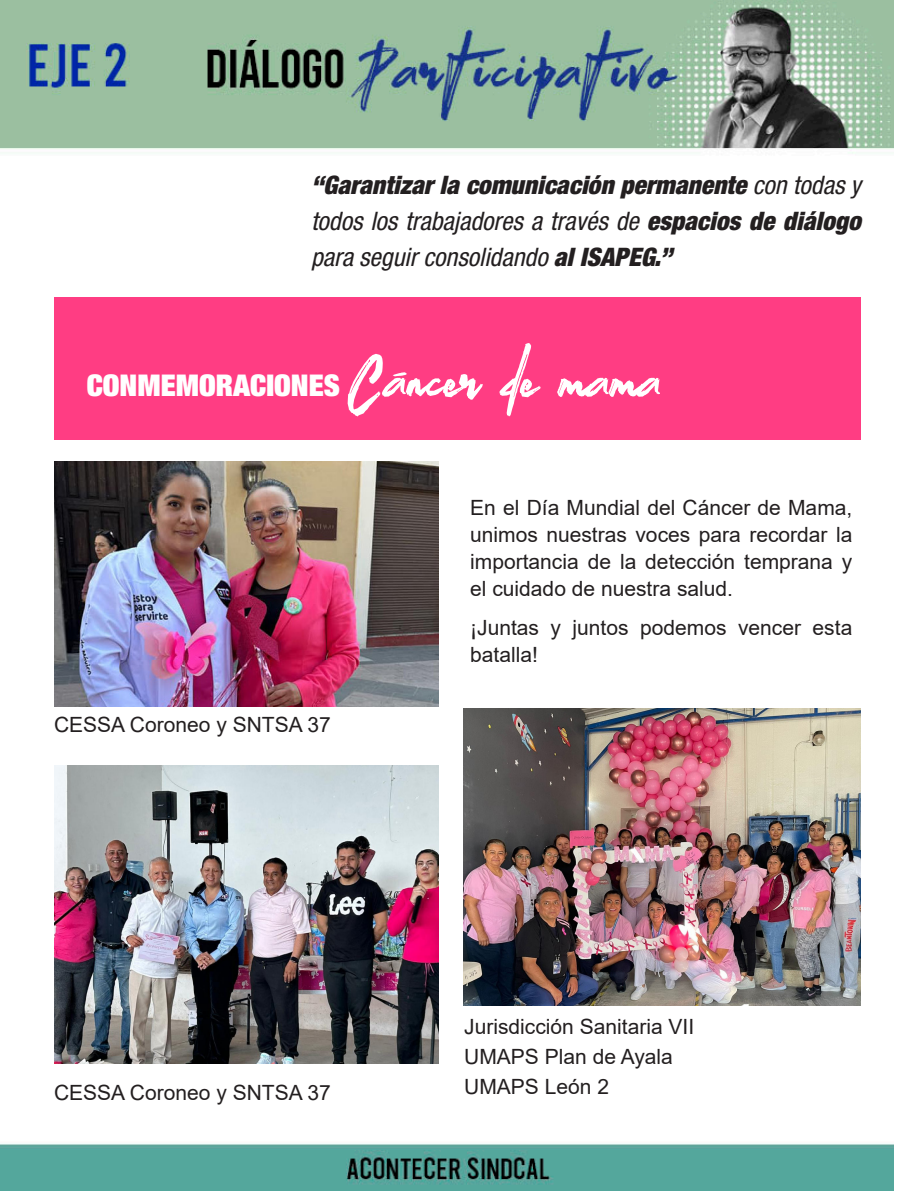
<style>
.page{position:relative;width:915px;height:1191px;background:#fff}
.page>*{position:absolute;margin:0;border:0;box-sizing:border-box;transform-origin:0 0}
.t1{font:67.5px "Alyester";letter-spacing:-.075em;color:#fff}
.t2{font:900 condensed 30px "Helvetica Neue LT Std";color:#fff}
.t3{font:italic 900 condensed 25.5px/36px "Helvetica Neue LT Std";color:#231f20;text-align:justify}
.Normal__Web{font:21px/27px "Arial";color:#231f20;text-align:justify}
.s1{font-weight:400}
</style>
<div class="page">
<img style="left:0;top:0;width:893px;height:1190px">
<img style="left:54px;top:461px;width:384px;height:245px">
<img style="left:54px;top:765px;width:384px;height:298px">
<img style="left:463px;top:708px;width:397px;height:298px">
<div style="left:54px;top:298px;width:806px;height:142px;background:#ff3d83"></div>
<p class="t3" style="left:311px;top:167px;width:551px">“Garantizar la comunicación permanente <span class="s1">con todas y todos los trabajadores a través de</span> espacios de diálogo <span class="s1">para seguir consolidando</span> al ISAPEG.”</p>
<p class="t2" style="left:87px;top:366px;width:254px">CONMEMORACIONES</p>
<p class="t1" style="left:347px;top:333px;width:314px">Cáncer de mama</p>
<p class="Normal__Web" style="left:54px;top:711px;width:278px">CESSA Coroneo y SNTSA 37</p>
<p class="Normal__Web" style="left:470px;top:494px;width:383px">En el Día Mundial del Cáncer de Mama, unimos nuestras voces para recordar la importancia de la detección temprana y el cuidado de nuestra salud.</p>
<p class="Normal__Web" style="left:470px;top:614px;width:383px">¡Juntas y juntos podemos vencer esta batalla!</p>
<p class="Normal__Web" style="left:54px;top:1079px;width:278px">CESSA Coroneo y SNTSA 37</p>
<p class="Normal__Web" style="left:464px;top:1013px;width:231px">Jurisdicción Sanitaria VII</p>
<p class="Normal__Web" style="left:464px;top:1043px;width:210px">UMAPS Plan de Ayala</p>
<p class="Normal__Web" style="left:464px;top:1073px;width:146px">UMAPS León 2</p>
</div>
